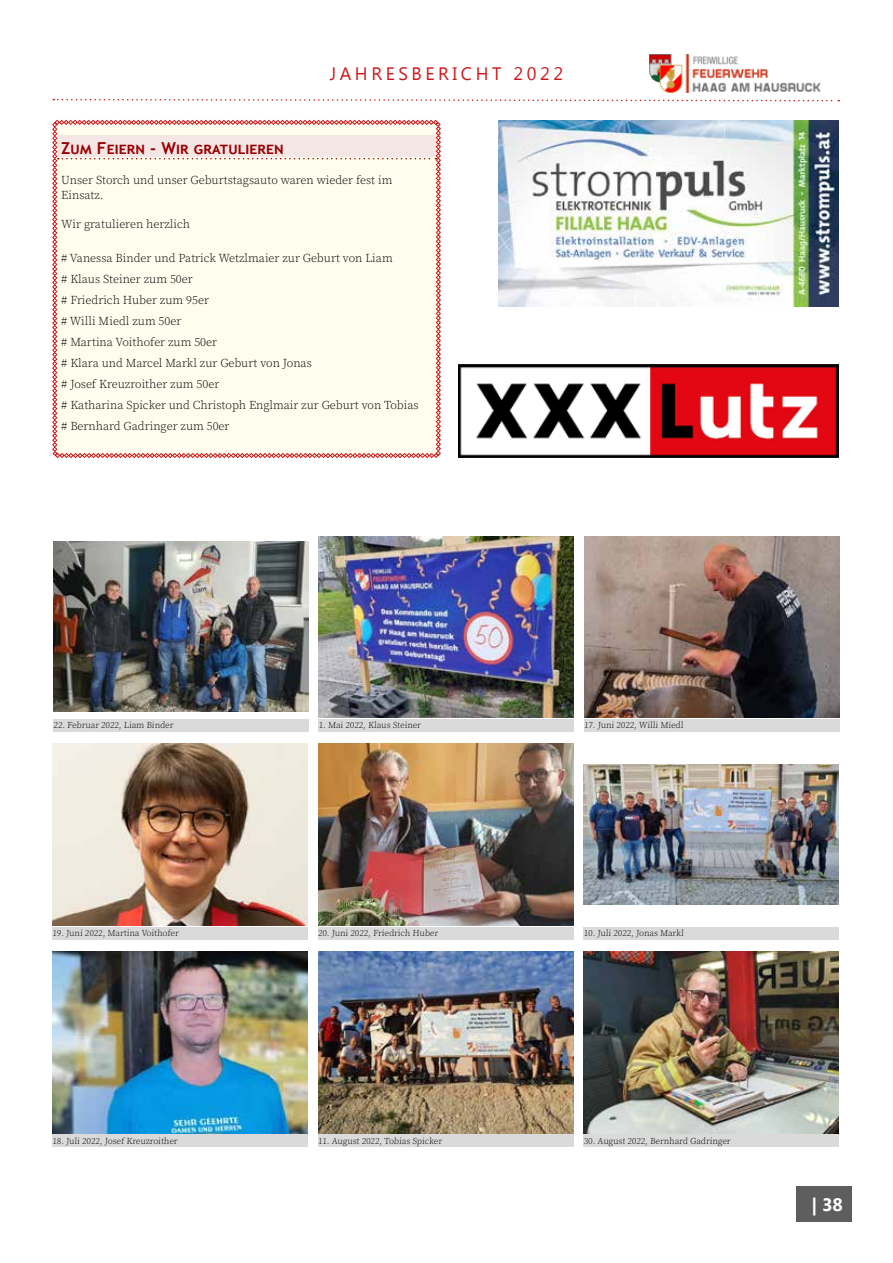
<style>
.page{position:relative;width:893px;height:1263px;background:#fff}
.page>*{position:absolute;margin:0;border:0;box-sizing:border-box;transform-origin:0 0}
.t1{font:18px "Myanmar Text";letter-spacing:.2em;color:#cd1719}
.t2{font:700 18px "Myanmar Text";color:#fff}
.t3{font:700 16.5px "Trebuchet MS";letter-spacing:.055em;color:#900}
.t4{font:300 12px/21px "Source Serif Pro";color:#000}
.t5{font:300 9px "Source Serif Pro";letter-spacing:-.03em;color:#000}
</style>
<div class="page">
<img style="left:54px;top:541px;width:255px;height:171px">
<div style="left:54px;top:719px;width:255px;height:12px;background:#dadada"></div>
<svg style="left:52px;top:120px;width:389px;height:338px;background:#fcf5e7"></svg>
<img style="left:319px;top:536px;width:255px;height:182px">
<div style="left:319px;top:719px;width:255px;height:12px;background:#dadada"></div>
<img style="left:52px;top:952px;width:256px;height:181px">
<div style="left:52px;top:1135px;width:256px;height:12px;background:#dadada"></div>
<img style="left:584px;top:536px;width:255px;height:182px">
<div style="left:584px;top:719px;width:255px;height:12px;background:#dadada"></div>
<img style="left:318px;top:744px;width:255px;height:181px">
<div style="left:318px;top:927px;width:255px;height:12px;background:#dadada"></div>
<img style="left:584px;top:952px;width:255px;height:181px">
<div style="left:584px;top:1135px;width:255px;height:12px;background:#dadada"></div>
<img style="left:584px;top:765px;width:255px;height:139px">
<div style="left:584px;top:927px;width:255px;height:12px;background:#dadada"></div>
<img style="left:318px;top:952px;width:255px;height:181px">
<div style="left:318px;top:1135px;width:255px;height:12px;background:#dadada"></div>
<img style="left:52px;top:744px;width:256px;height:181px">
<div style="left:52px;top:927px;width:256px;height:12px;background:#dadada"></div>
<img style="left:499px;top:120px;width:340px;height:187px">
<img style="left:458px;top:365px;width:381px;height:92px">
<div style="left:797px;top:1185px;width:55px;height:36px;background:#5e5e5e"></div>
<svg style="left:53px;top:98px;width:786px;height:4px"></svg>
<img style="left:649px;top:54px;width:172px;height:38px">
<h1 class="t1" style="left:330px;top:64px;width:235px">JAHRESBERICHT 2022</h1>
<h2 class="t3" style="left:61px;top:138px;width:224px">Zum Feiern - Wir gratulieren</h2>
<p class="t4" style="left:61px;top:173px;width:333px;line-height:14.4px">Unser Storch und unser Geburtstagsauto waren wieder fest im<br>Einsatz.</p>
<p class="t4" style="left:61px;top:213px;width:130px">Wir gratulieren herzlich</p>
<p class="t4" style="left:61px;top:248px;width:359px"># Vanessa Binder und Patrick Wetzlmaier zur Geburt von Liam<br># Klaus Steiner zum 50er<br># Friedrich Huber zum 95er<br># Willi Miedl zum 50er<br># Martina Voithofer zum 50er<br># Klara und Marcel Markl zur Geburt von Jonas<br># Josef Kreuzroither zum 50er<br># Katharina Spicker und Christoph Englmair zur Geburt von Tobias # Bernhard Gadringer zum 50er</p>
<p class="t5" style="left:54px;top:719px;width:122px">22. Februar 2022, Liam Binder</p>
<p class="t5" style="left:319px;top:720px;width:104px">1. Mai 2022, Klaus Steiner</p>
<p class="t5" style="left:584px;top:720px;width:102px">17. Juni 2022, Willi Miedl</p>
<p class="t5" style="left:52px;top:927px;width:128px">19. Juni 2022, Martina Voithofer</p>
<p class="t5" style="left:318px;top:927px;width:122px">20. Juni 2022, Friedrich Huber</p>
<p class="t5" style="left:584px;top:927px;width:102px">10. Juli 2022, Jonas Markl</p>
<p class="t5" style="left:52px;top:1135px;width:127px">18. Juli 2022, Josef Kreuzroither</p>
<p class="t5" style="left:318px;top:1135px;width:126px">11. August 2022, Tobias Spicker</p>
<p class="t5" style="left:584px;top:1135px;width:149px">30. August 2022, Bernhard Gadringer</p>
<h1 class="t2" style="left:811px;top:1194px;width:33px">| 38</h1>
</div>
